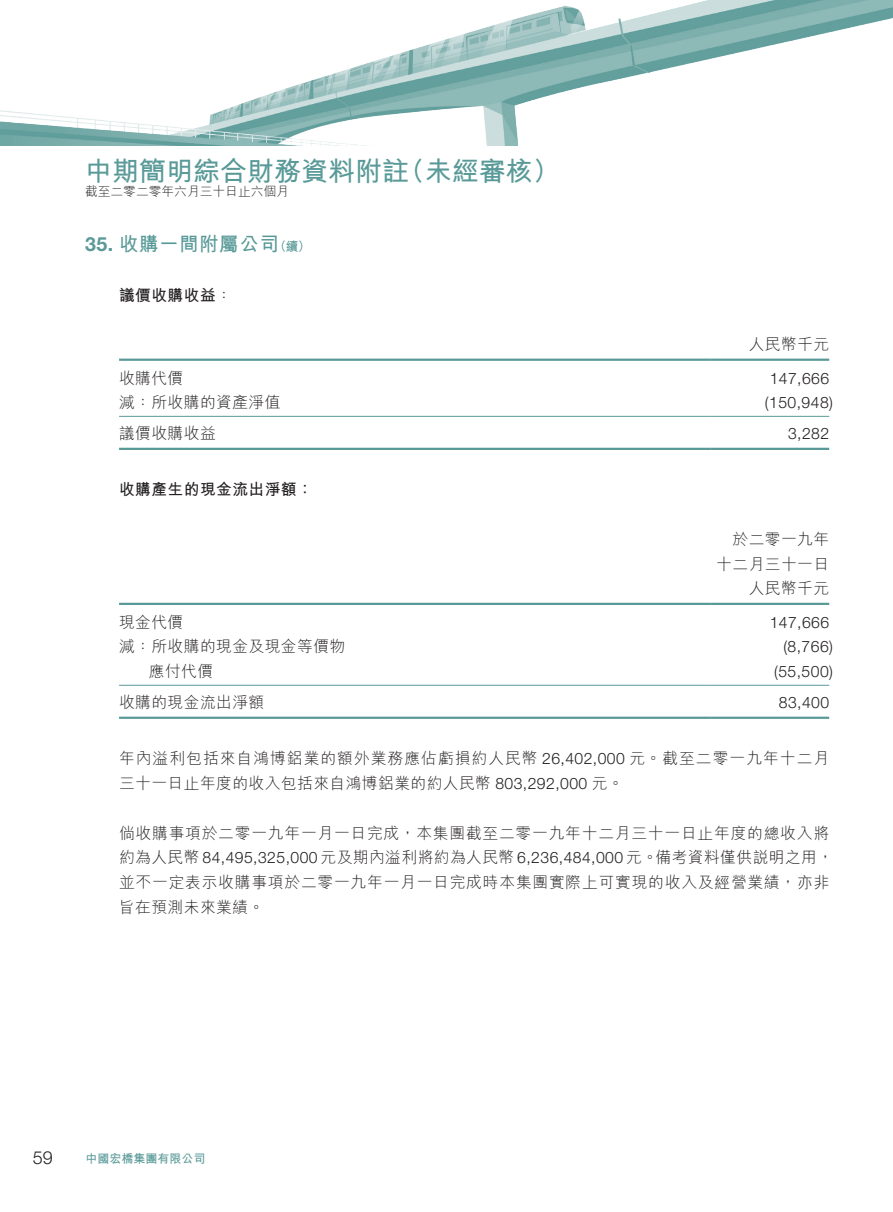
<style>
.page{position:relative;width:893px;height:1212px;background:#fff}
.page>*{position:absolute;margin:0;border:0;box-sizing:border-box;transform-origin:0 0}
.t1{font:700 27px "M Hei HK";color:#599a98}
.t2{font:700 19.5px "M Hei HK";letter-spacing:.03em;color:#599a98}
.t3{font:300 18px "Helvetica Neue LT Std";color:#231f20}
.t4{font:300 15.75px/24.8px "M Hei HK";letter-spacing:.05em;color:#231f20}
.t5{font:300 15.75px "Helvetica Neue LT Std";letter-spacing:.03em;color:#231f20}
.t6{font:300 15.75px/24.8px "M Hei HK";letter-spacing:.03em;color:#231f20;text-align:right}
.t7{font:700 15.75px "M Hei HK";letter-spacing:.03em;color:#231f20}
.t8{font:300 12.75px "M Hei HK";color:#231f20}
.t9{font:700 12.75px "M Hei HK";color:#599a98}
.t10{font:700 12px "M Hei HK";color:#599a98}
.s1{font-family:"Helvetica Neue LT Std"}
.s2{font-weight:300}
.s3{font-family:"M Hei HK"}
</style>
<div class="page">
<img style="left:0;top:0;width:893px;height:145px">
<hr style="left:119px;top:359px;width:591px;height:2px;background:#599a98">
<hr style="left:710px;top:359px;width:119px;height:2px;background:#599a98">
<hr style="left:119px;top:416px;width:591px;height:1px;background:#599a98">
<hr style="left:710px;top:416px;width:119px;height:1px;background:#599a98">
<hr style="left:119px;top:448px;width:591px;height:2px;background:#599a98">
<hr style="left:710px;top:448px;width:119px;height:2px;background:#599a98">
<hr style="left:119px;top:603px;width:591px;height:2px;background:#599a98">
<hr style="left:710px;top:603px;width:119px;height:2px;background:#599a98">
<hr style="left:119px;top:685px;width:591px;height:1px;background:#599a98">
<hr style="left:710px;top:685px;width:119px;height:1px;background:#599a98">
<hr style="left:119px;top:717px;width:591px;height:2px;background:#599a98">
<hr style="left:710px;top:717px;width:119px;height:2px;background:#599a98">
<h1 class="t1" style="left:85px;top:152px;width:325px">中期簡明綜合財務資料附註</h1>
<p class="t8" style="left:85px;top:183px;width:205px">截至二零二零年六月三十日止六個月</p>
<h1 class="t1" style="left:398px;top:152px;width:163px">（未經審核(</h1>
<p class="t2" style="left:85px;top:230px;width:195px"><span class="s1">35.</span> 收購一間附屬公司</p>
<p class="t7" style="left:119px;top:284px;width:114px">議價收購收益<span class="s2">：</span></p>
<p class="t9" style="left:274px;top:237px;width:38px">（續(</p>
<p class="t4" style="left:119px;top:365px;width:66px">收購代價</p>
<p class="t6" style="left:119px;top:390px;width:163px">減：所收購的資產淨值</p>
<p class="t4" style="left:119px;top:421px;width:98px">議價收購收益</p>
<p class="t7" style="left:119px;top:478px;width:195px">收購產生的現金流出淨額：</p>
<p class="t4" style="left:119px;top:609px;width:66px">現金代價</p>
<p class="t6" style="left:119px;top:634px;width:228px">減：所收購的現金及現金等價物</p>
<p class="t4" style="left:149px;top:658px;width:66px">應付代價</p>
<p class="t6" style="left:119px;top:690px;width:147px">收購的現金流出淨額</p>
<p class="t4" style="left:749px;top:332px;width:82px">人民幣千元</p>
<p class="t5" style="left:770px;top:368px;width:61px">147,666</p>
<p class="t5" style="left:765px;top:393px;width:70px">)150,948(</p>
<p class="t5" style="left:788px;top:424px;width:43px">3,282</p>
<p class="t6" style="left:716px;top:526px;width:114px">於二零一九年十二月三十一日人民幣千元</p>
<p class="t5" style="left:770px;top:612px;width:61px">147,666</p>
<p class="t5" style="left:783px;top:637px;width:51px">)8,766(</p>
<p class="t5" style="left:774px;top:662px;width:60px">)55,500(</p>
<p class="t5" style="left:779px;top:693px;width:52px">83,400</p>
<p class="t4" style="left:119px;top:746px;width:712px">年內溢利包括來自鴻博鋁業的額外業務應佔虧損約人民幣 <span class="s1">26,402,000</span> 元。截至二零一九年十二月三十一日止年度的收入包括來自鴻博鋁業的約人民幣 <span class="s1">803,292,000</span> 元。</p>
<p class="t4" style="left:119px;top:820px;width:716px;text-align:right">倘收購事項於二零一九年一月一日完成，本集團截至二零一九年十二月三十一日止年度的總收入將備考資料僅供說明之用，</p>
<p class="t5" style="left:119px;top:848px;width:540px"><span class="s3">約為人民幣</span>84,495,325,000 <span class="s3">元及期內溢利將約為人民幣</span> 6,236,484,000 <span class="s3">元。</span></p>
<p class="t4" style="left:119px;top:869px;width:711px">並不一定表示收購事項於二零一九年一月一日完成時本集團實際上可實現的收入及經營業績，亦非旨在預測未來業績。</p>
<p class="t3" style="left:33px;top:1147px;width:22px">59</p>
<p class="t10" style="left:85px;top:1150px;width:121px">中國宏橋集團有限公司</p>
</div>
